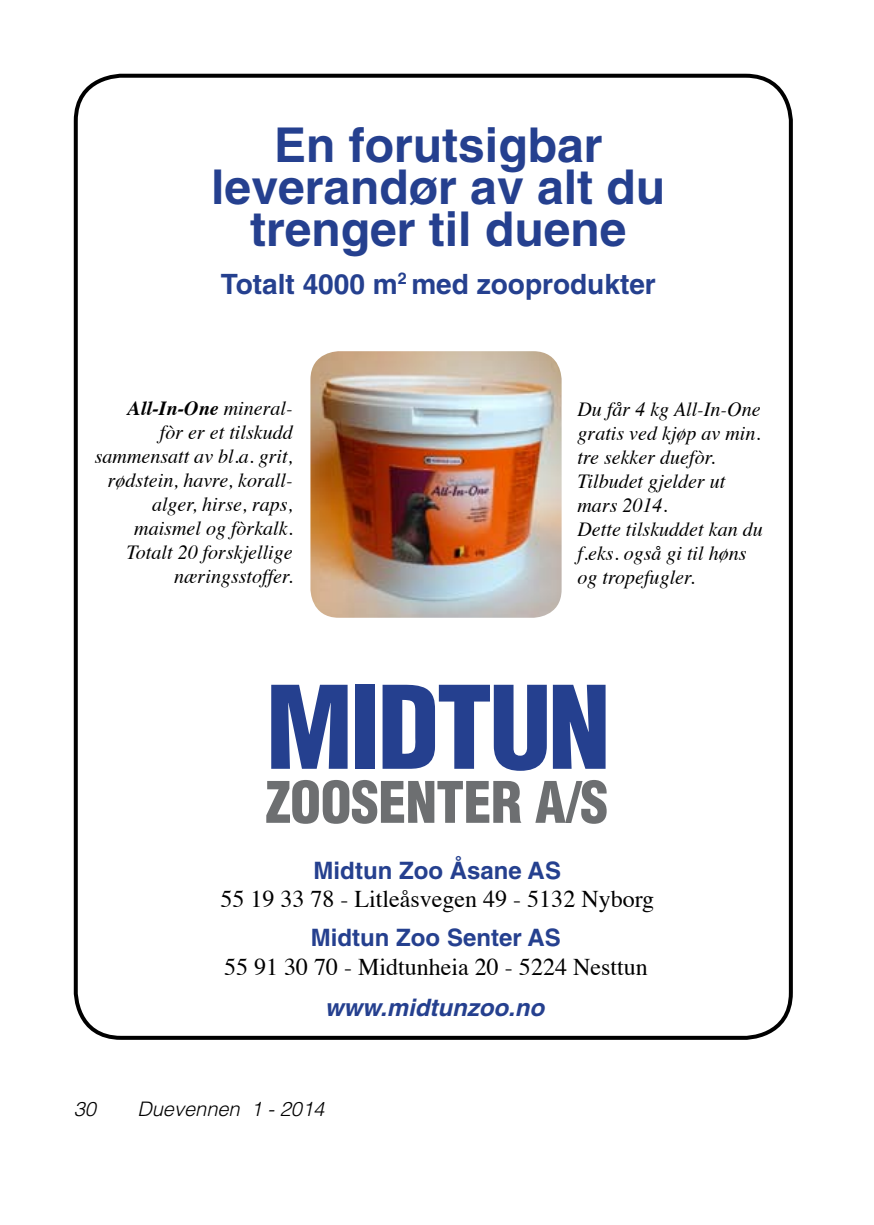
<style>
.page{position:relative;width:874px;height:1225px;background:#fff}
.page>*{position:absolute;margin:0;border:0;box-sizing:border-box;transform-origin:0 0}
.t1{font:900 condensed 112px "Helvetica";letter-spacing:-.03em;color:#25408f}
.t2{font:900 condensed 55.8px "Helvetica";letter-spacing:-.01em;color:#6d6f71}
.t3{font:700 48px/42px "Helvetica";color:#25408f;text-align:center}
.t4{font:700 28px "Helvetica";color:#25408f}
.t5{font:24px "Times";color:#000}
.t6{font:700 24px "Helvetica";color:#25408f}
.t7{font:italic 700 24px "Helvetica";color:#25408f}
.t8{font:italic 20px/24px "Times";color:#000}
.t9{font:italic 300 20px "Helvetica";color:#000}
.s1{font-weight:700}
</style>
<div class="page">
<div style="left:74px;top:74px;width:718px;height:965px;border:4px solid #000;border-radius:45px"></div>
<img style="left:310px;top:351px;width:251px;height:267px">
<h3 class="t3" style="left:211px;top:123px;width:455px">En forutsigbar leverandør av alt du trenger til duene</h3>
<h3 class="t4" style="left:220px;top:267px;width:436px">Totalt 4000 m<sup>2</sup> med zooprodukter</h3>
<p class="t8" style="left:95px;top:395px;width:199px;text-align:right"><span class="s1">All-In-One</span> mineral-<br>fòr er et tilskudd sammensatt av bl.a. grit, rødstein, havre, korall&shy;alger, hirse, raps, maismel og fòrkalk.<br>Totalt 20 forskjellige næringsstoffer.</p>
<p class="t8" style="left:577px;top:396px;width:186px">Du får 4 kg All-In-One gratis ved kjøp av min. tre sekker duefòr.<br>Tilbudet gjelder ut mars 2014.<br>Dette tilskuddet kan du f.eks. også gi til høns og tropefugler.</p>
<h1 class="t1" style="left:265px;top:658px;width:346px">MIDTUN</h1>
<h2 class="t2" style="left:265px;top:767px;width:344px">ZOOSENTER A/S</h2>
<p class="t6" style="left:313px;top:855px;width:249px">Midtun Zoo Åsane AS</p>
<p class="t5" style="left:220px;top:877px;width:435px">55 19 33 78 - Litleåsvegen 49 - 5132 Nyborg</p>
<p class="t6" style="left:311px;top:922px;width:251px">Midtun Zoo Senter AS</p>
<p class="t5" style="left:224px;top:944px;width:425px">55 91 30 70 - Midtunheia 20 - 5224 Nesttun</p>
<p class="t7" style="left:324px;top:993px;width:221px">www.midtunzoo.no</p>
<p class="t9" style="left:74px;top:1096px;width:24px">30</p>
<p class="t9" style="left:137px;top:1096px;width:188px">Duevennen 1 - 2014</p>
</div>
